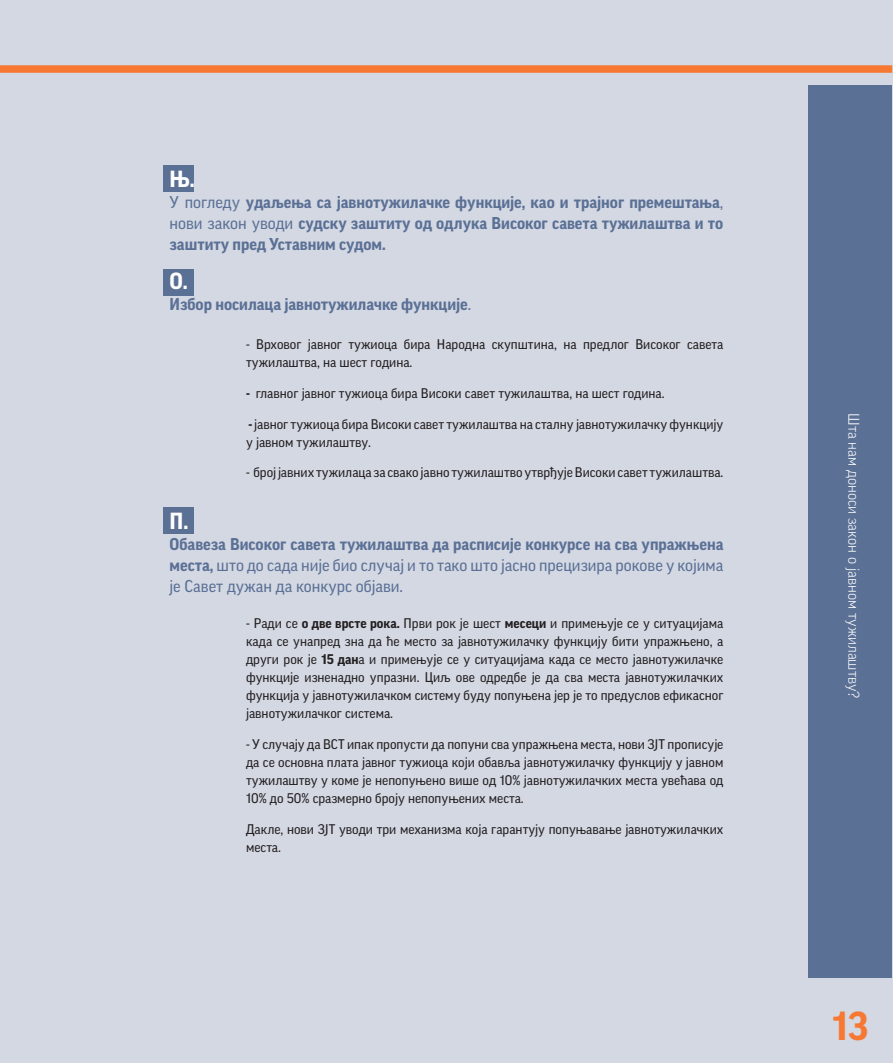
<style>
.page{position:relative;width:893px;height:1063px;background:#d3d8e3}
.page>*{position:absolute;margin:0;border:0;box-sizing:border-box;transform-origin:0 0}
.t1{font:700 39px "Good Pro";color:#f77833}
.List_Paragraph{font:700 22.5px "Good Pro";color:#fff}
.t2{font:700 16.5px/21px "Good Pro";color:#5b7095;text-align:justify}
.t3{font:16.5px/21px "Good Pro News";color:#5b7095;text-align:justify}
.t4{font:300 15px "Good Pro";color:#fff}
.t5{font:13.5px/18px "Good Pro News";color:#231f20}
.s1{font-family:"Good Pro News";font-weight:400}
.s2{font-family:"Good Pro";font-weight:700}
</style>
<div class="page">
<div style="left:809px;top:85px;width:83px;height:892px;background:#5b7095"></div>
<div style="left:164px;top:269px;width:30px;height:26px;background:#5b7095"></div>
<div style="left:164px;top:507px;width:30px;height:27px;background:#5b7095"></div>
<div style="left:164px;top:166px;width:30px;height:26px;background:#5b7095"></div>
<div style="left:0;top:65px;width:892px;height:8px;background:#f77833"></div>
<p class="List_Paragraph" style="left:170px;top:166px;width:27px">Њ.</p>
<p class="t2" style="left:170px;top:192px;width:555px"><span class="s1">У погледу</span> удаљења са јавнотужилачке функције, као и трајног премештања<span class="s1">, нови закон уводи</span> судску заштиту од одлука Високог савета тужилаштва и то заштиту пред Уставним судом.</p>
<p class="List_Paragraph" style="left:170px;top:268px;width:20px">О.</p>
<p class="t2" style="left:170px;top:294px;width:303px">Избор носилаца јавнотужилачке функције<span class="s1">.</span></p>
<p class="t5" style="left:246px;top:335px;width:479px">- Врховог јавног тужиоца бира Народна скупштина, на предлог Високог савета тужилаштва, на шест година.</p>
<p class="t5" style="left:246px;top:384px;width:420px"><span class="s2">-</span> главног јавног тужиоца бира Високи савет тужилаштва, на шест година.</p>
<p class="t5" style="left:246px;top:415px;width:479px"><span class="s2">-</span> јавног тужиоца бира Високи савет тужилаштва на сталну јавнотужилачку функцију у јавном тужилаштву.</p>
<p class="t5" style="left:246px;top:463px;width:479px">- број јавних тужилаца за свако јавно тужилаштво утврђује Високи савет тужилаштва.</p>
<p class="List_Paragraph" style="left:170px;top:508px;width:20px">П.</p>
<p class="t3" style="left:170px;top:534px;width:555px"><span class="s2">Обавеза Високог савета тужилаштва да расписије конкурсе на сва упражњена места,</span> што до сада није био случај и то тако што јасно прецизира рокове у којима је Савет дужан да конкурс објави.</p>
<p class="t5" style="left:246px;top:614px;width:479px;text-align:justify">- Ради се <span class="s2">о две врсте рока.</span> Први рок је шест <span class="s2">месеци</span> и примењује се у ситуацијама када се унапред зна да ће место за јавнотужилачку функцију бити упражњено, а други рок је <span class="s2">15 дан</span>а и примењује се у ситуацијама када се место јавнотужилачке функције изненадно упразни. Циљ ове одредбе је да сва места јавнотужилачких функција у јавнотужилачком систему буду попуњена јер је то предуслов ефикасног јавнотужилачког система.</p>
<p class="t5" style="left:246px;top:735px;width:479px;text-align:justify">- У случају да ВСТ ипак пропусти да попуни сва упражњена места, нови ЗЈТ прописује да се основна плата јавног тужиоца који обавља јавнотужилачку функцију у јавном тужилаштву у коме је непопуњено више од 10% јавнотужилачких места увећава од 10% до 50% сразмерно броју непопуњених места.</p>
<p class="t5" style="left:246px;top:820px;width:479px">Дакле, нови ЗЈТ уводи три механизма која гарантују попуњавање јавнотужилачких места.</p>
<p class="t4" style="left:862px;top:413px;width:287px;rotate:90deg">Шта нам доноси закон о јавном тужилаштву?</p>
<p class="t1" style="left:832px;top:1004px;width:37px">13</p>
</div>
